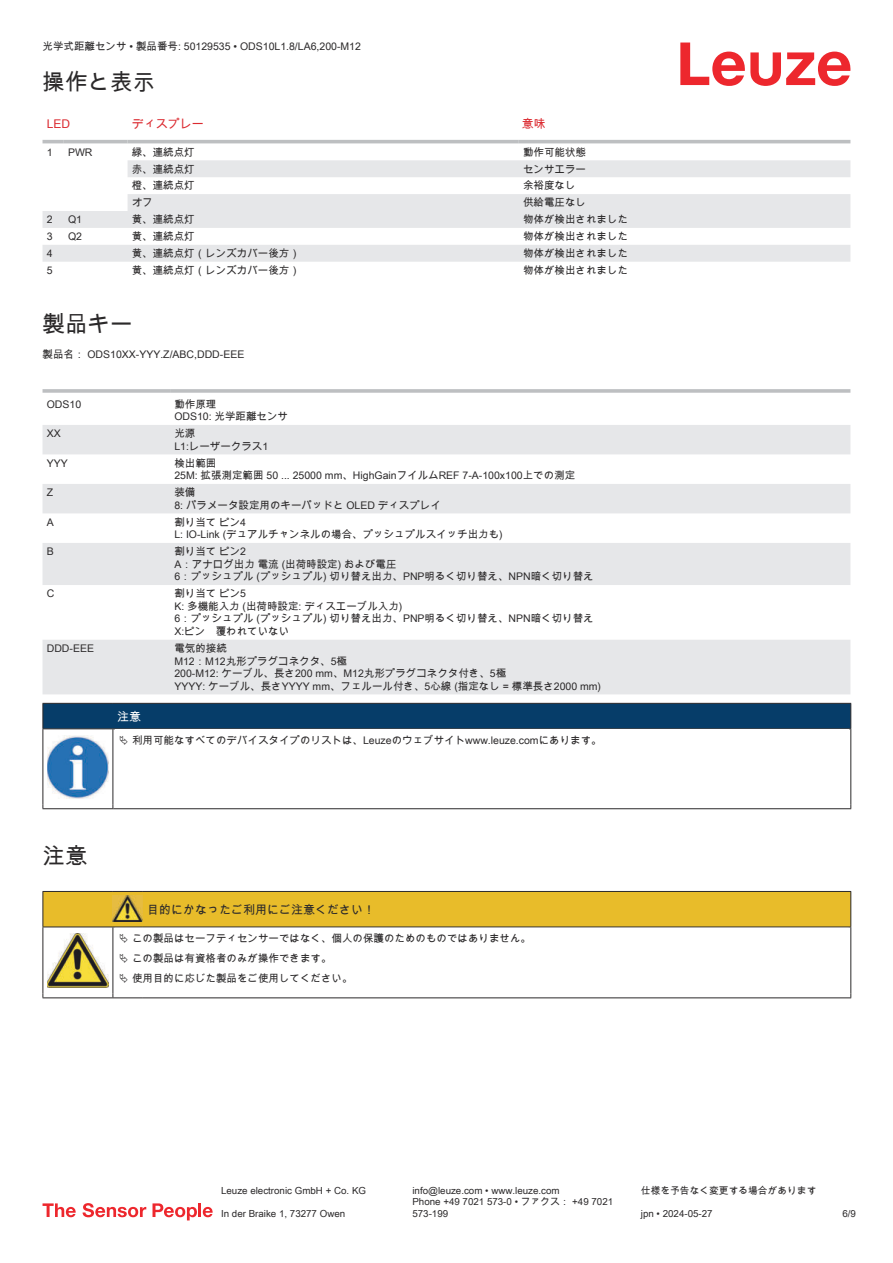
<style>
.page{position:relative;width:893px;height:1263px;background:#fff}
.page>*{position:absolute;margin:0;border:0;box-sizing:border-box;transform-origin:0 0}
.t1{font:22.5px "Arial Unicode MS";color:#2b292a}
.t2{font:12px "Arial Unicode MS";color:#2b292a}
.t3{font:12px "Arial Unicode MS";color:#db2a30}
.t4{font:12px "Arial Unicode MS";color:#fff}
.t5{font:10.5px/12.6px "Arial Unicode MS";color:#2b292a}
.t6{font:9.75px/11.7px "Arial Unicode MS";color:#2b292a}
</style>
<div class="page">
<svg style="left:680px;top:43px;width:170px;height:43px"></svg>
<svg style="left:43px;top:143px;width:807px;height:1px"></svg>
<svg style="left:43px;top:160px;width:807px;height:102px;fill:#e6e7e9"></svg>
<hr style="left:43px;top:140px;width:21px;height:3px;background:#bdbfc1">
<hr style="left:64px;top:140px;width:64px;height:3px;background:#bdbfc1">
<hr style="left:128px;top:140px;width:391px;height:3px;background:#bdbfc1">
<hr style="left:519px;top:140px;width:331px;height:3px;background:#bdbfc1">
<svg style="left:43px;top:425px;width:807px;height:269px;fill:#e6e7e9"></svg>
<svg style="left:43px;top:389px;width:127px;height:4px"></svg>
<hr style="left:170px;top:389px;width:680px;height:4px;background:#c4c6c8">
<svg style="left:43px;top:1203px;width:33px;height:14px"></svg>
<svg style="left:83px;top:1203px;width:63px;height:14px"></svg>
<svg style="left:153px;top:1203px;width:44px;height:17px"></svg>
<hr style="left:198px;top:1203px;width:3px;height:14px;background:#ed272d">
<svg style="left:203px;top:1207px;width:10px;height:10px"></svg>
<div style="left:43px;top:703px;width:808px;height:26px;background:#063d69"></div>
<hr style="left:113px;top:728px;width:738px;height:1px;background:#2b292a">
<hr style="left:43px;top:729px;width:1px;height:75px;background:#2b292a">
<hr style="left:113px;top:729px;width:1px;height:75px;background:#2b292a">
<hr style="left:850px;top:729px;width:1px;height:75px;background:#2b292a">
<hr style="left:43px;top:808px;width:70px;height:1px;background:#2b292a">
<hr style="left:113px;top:808px;width:738px;height:1px;background:#2b292a">
<img style="left:47px;top:735px;width:61px;height:63px">
<hr style="left:43px;top:997px;width:70px;height:1px;background:#2b292a">
<hr style="left:113px;top:997px;width:30px;height:1px;background:#2b292a">
<hr style="left:143px;top:997px;width:708px;height:1px;background:#2b292a">
<svg style="left:43px;top:891px;width:808px;height:106px"></svg>
<p class="t5" style="left:43px;top:40px;width:320px">光学式距離センサ • 製品番号: 50129535 • ODS10L1.8/LA6,200-M12</p>
<h1 class="t1" style="left:43px;top:66px;width:114px">操作と表示</h1>
<p class="t3" style="left:47px;top:115px;width:25px">LED</p>
<p class="t3" style="left:132px;top:115px;width:73px">ディスプレー</p>
<p class="t3" style="left:522px;top:115px;width:25px">意味</p>
<p class="t5" style="left:47px;top:145px;width:7px">1</p>
<p class="t5" style="left:68px;top:145px;width:26px">PWR</p>
<p class="t5" style="left:132px;top:145px;width:64px">緑、連続点灯</p>
<p class="t5" style="left:523px;top:145px;width:64px">動作可能状態</p>
<p class="t5" style="left:132px;top:162px;width:65px">赤、連続点灯</p>
<p class="t5" style="left:523px;top:162px;width:64px">センサエラー</p>
<p class="t5" style="left:132px;top:179px;width:65px">橙、連続点灯</p>
<p class="t5" style="left:523px;top:179px;width:54px">余裕度なし</p>
<p class="t5" style="left:132px;top:196px;width:22px">オフ</p>
<p class="t5" style="left:523px;top:196px;width:64px">供給電圧なし</p>
<p class="t5" style="left:47px;top:213px;width:7px">2</p>
<p class="t5" style="left:68px;top:213px;width:16px">Q1</p>
<p class="t5" style="left:132px;top:213px;width:65px">黄、連続点灯</p>
<p class="t5" style="left:523px;top:213px;width:106px">物体が検出されました</p>
<p class="t5" style="left:47px;top:230px;width:7px">3</p>
<p class="t5" style="left:68px;top:230px;width:16px">Q2</p>
<p class="t5" style="left:132px;top:230px;width:65px">黄、連続点灯</p>
<p class="t5" style="left:523px;top:230px;width:106px">物体が検出されました</p>
<p class="t5" style="left:47px;top:247px;width:7px">4</p>
<p class="t5" style="left:132px;top:247px;width:169px">黄、連続点灯（レンズカバー後方）</p>
<p class="t5" style="left:523px;top:247px;width:106px">物体が検出されました</p>
<p class="t5" style="left:47px;top:264px;width:7px">5</p>
<p class="t5" style="left:132px;top:264px;width:169px">黄、連続点灯（レンズカバー後方）</p>
<p class="t5" style="left:523px;top:264px;width:106px">物体が検出されました</p>
<h1 class="t1" style="left:43px;top:308px;width:91px">製品キー</h1>
<p class="t5" style="left:43px;top:348px;width:203px">製品名： ODS10XX-YYY.Z/ABC,DDD-EEE</p>
<p class="t5" style="left:47px;top:397px;width:36px">ODS10</p>
<p class="t5" style="left:174px;top:397px;width:115px">動作原理<br>ODS10: 光学距離センサ</p>
<p class="t5" style="left:47px;top:427px;width:16px">XX</p>
<p class="t5" style="left:174px;top:427px;width:95px">光源<br>L1:レーザークラス1</p>
<p class="t5" style="left:47px;top:456px;width:23px">YYY</p>
<p class="t5" style="left:174px;top:456px;width:402px">検出範囲<br>25M: 拡張測定範囲 50 ... 25000 mm、HighGainフイルムREF 7-A-100x100上での測定</p>
<p class="t5" style="left:47px;top:486px;width:8px">Z</p>
<p class="t5" style="left:174px;top:486px;width:268px">装備<br>8: パラメータ設定用のキーパッドと OLED ディスプレイ</p>
<p class="t5" style="left:47px;top:515px;width:9px">A</p>
<p class="t5" style="left:174px;top:515px;width:330px">割り当て ピン4<br>L: IO-Link (デュアルチャンネルの場合、プッシュプルスイッチ出力も)</p>
<p class="t5" style="left:47px;top:545px;width:9px">B</p>
<p class="t5" style="left:174px;top:545px;width:421px">割り当て ピン2<br>A：アナログ出力 電流 (出荷時設定) および電圧<br>6：プッシュプル (プッシュプル) 切り替え出力、PNP明るく切り替え、NPN暗く切り替え</p>
<p class="t5" style="left:47px;top:587px;width:9px">C</p>
<p class="t5" style="left:174px;top:587px;width:421px">割り当て ピン5<br>K: 多機能入力 (出荷時設定: ディスエーブル入力)<br>6：プッシュプル (プッシュプル) 切り替え出力、PNP明るく切り替え、NPN暗く切り替え<br>X:ピン　覆われていない</p>
<p class="t5" style="left:47px;top:642px;width:49px">DDD-EEE</p>
<p class="t5" style="left:174px;top:642px;width:428px">電気的接続<br>M12：M12丸形プラグコネクタ、5極<br>200-M12: ケーブル、長さ200 mm、M12丸形プラグコネクタ付き、5極<br>YYYY: ケーブル、長さYYYY mm、フェルール付き、5心線 (指定なし = 標準長さ2000 mm)</p>
<p class="t4" style="left:117px;top:708px;width:25px">注意</p>
<p class="t5" style="left:132px;top:733px;width:471px">利用可能なすべてのデバイスタイプのリストは、Leuzeのウェブサイトwww.leuze.comにあります。</p>
<h1 class="t1" style="left:43px;top:839px;width:46px">注意</h1>
<p class="t2" style="left:147px;top:901px;width:229px">目的にかなったご利用にご注意ください！</p>
<p class="t5" style="left:132px;top:928px;width:400px;line-height:20.2px">この製品はセーフティセンサーではなく、個人の保護のためのものではありません。この製品は有資格者のみが操作できます。<br>使用目的に応じた製品をご使用してください。</p>
<p class="t6" style="left:221px;top:1184px;width:146px">Leuze electronic GmbH + Co. KG</p>
<p class="t6" style="left:412px;top:1184px;width:149px">info@leuze.com • www.leuze.com</p>
<p class="t6" style="left:641px;top:1184px;width:177px">仕様を予告なく変更する場合があります</p>
<p class="t6" style="left:221px;top:1207px;width:126px">In der Braike 1, 73277 Owen</p>
<p class="t6" style="left:412px;top:1196px;width:202px">Phone +49 7021 573-0 • ファクス： +49 7021<br>573-199</p>
<p class="t6" style="left:641px;top:1207px;width:73px">jpn • 2024-05-27</p>
<p class="t6" style="left:842px;top:1207px;width:15px">6/9</p>
</div>
